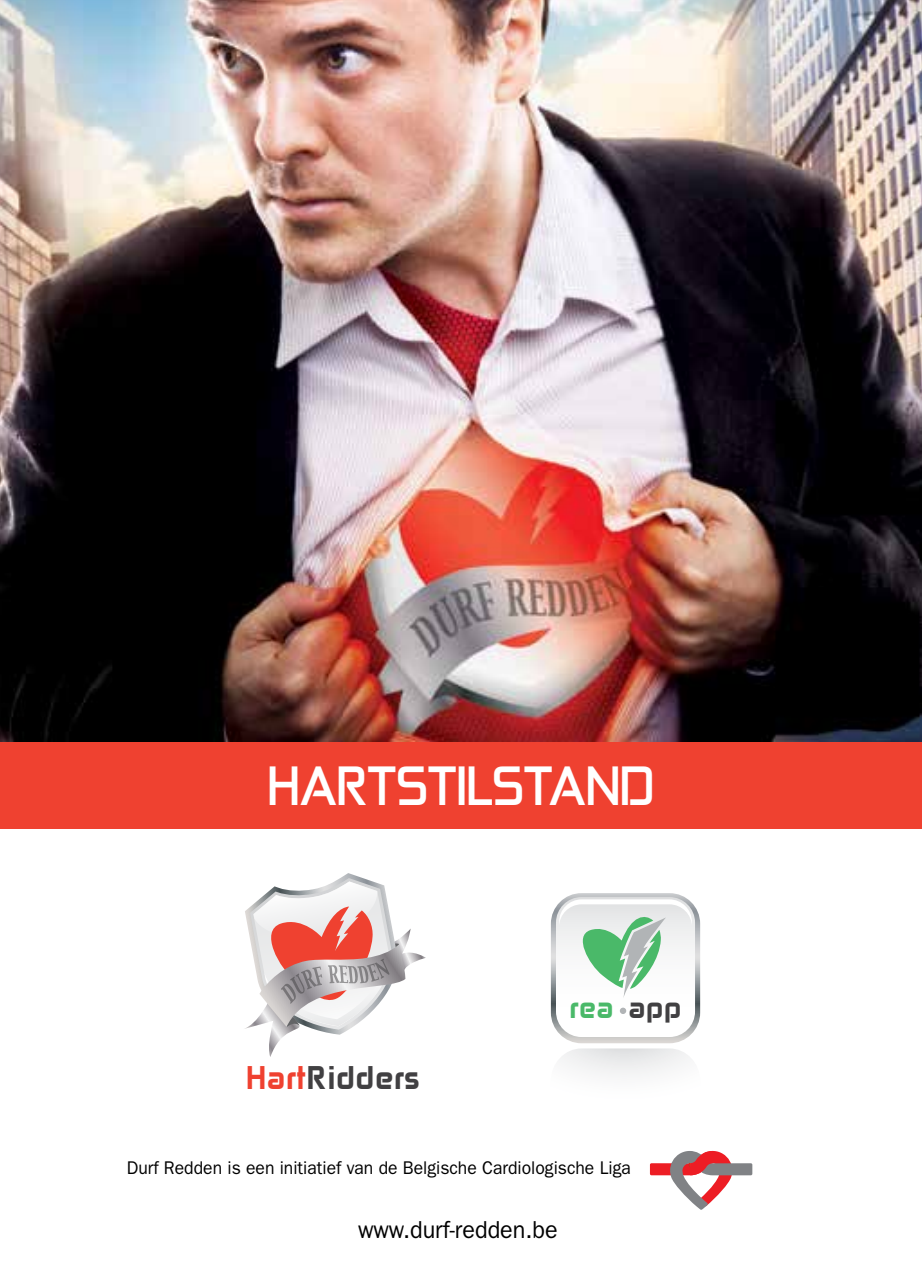
<style>
.page{position:relative;width:922px;height:1276px;background:#fff}
.page>*{position:absolute;margin:0;border:0;box-sizing:border-box;transform-origin:0 0}
.t1{font:700 49.25px "Zekton Rg";color:#fff}
.t2{font:29.25px "Zekton Hv";color:#414042}
.t3{font:27px "Zekton Hv";color:#4ab969}
.t4{font:24.5px "ITC Franklin Gothic Std";color:#000;scale:.95 1}
.t5{font:18.5px "ITC Franklin Gothic Std";color:#000;scale:.95 1}
.s1{color:#ef4130}
.s2{color:#414042}
</style>
<div class="page">
<div style="left:0;top:741px;width:921px;height:87px;background:#ef4130"></div>
<img style="left:0;top:0;width:921px;height:741px">
<svg style="left:550px;top:893px;width:150px;height:182px"></svg>
<div style="left:619px;top:1007px;width:7px;height:7px;background:#b1b4b6;border-radius:50%"></div>
<svg style="left:245px;top:873px;width:181px;height:184px"></svg>
<svg style="left:649px;top:1151px;width:103px;height:59px"></svg>
<h1 class="t1" style="left:268px;top:753px;width:387px">HARTSTILSTAND</h1>
<h2 class="t2" style="left:246px;top:1059px;width:175px"><span class="s1">Hart</span>Ridders</h2>
<h3 class="t3" style="left:569px;top:990px;width:114px">rea <span class="s2">app</span></h3>
<p class="t5" style="left:127px;top:1157px;width:532px">Durf Redden is een initiatief van de Belgische Cardiologische Liga</p>
<h3 class="t4" style="left:358px;top:1215px;width:212px">www.durf-redden.be</h3>
</div>
